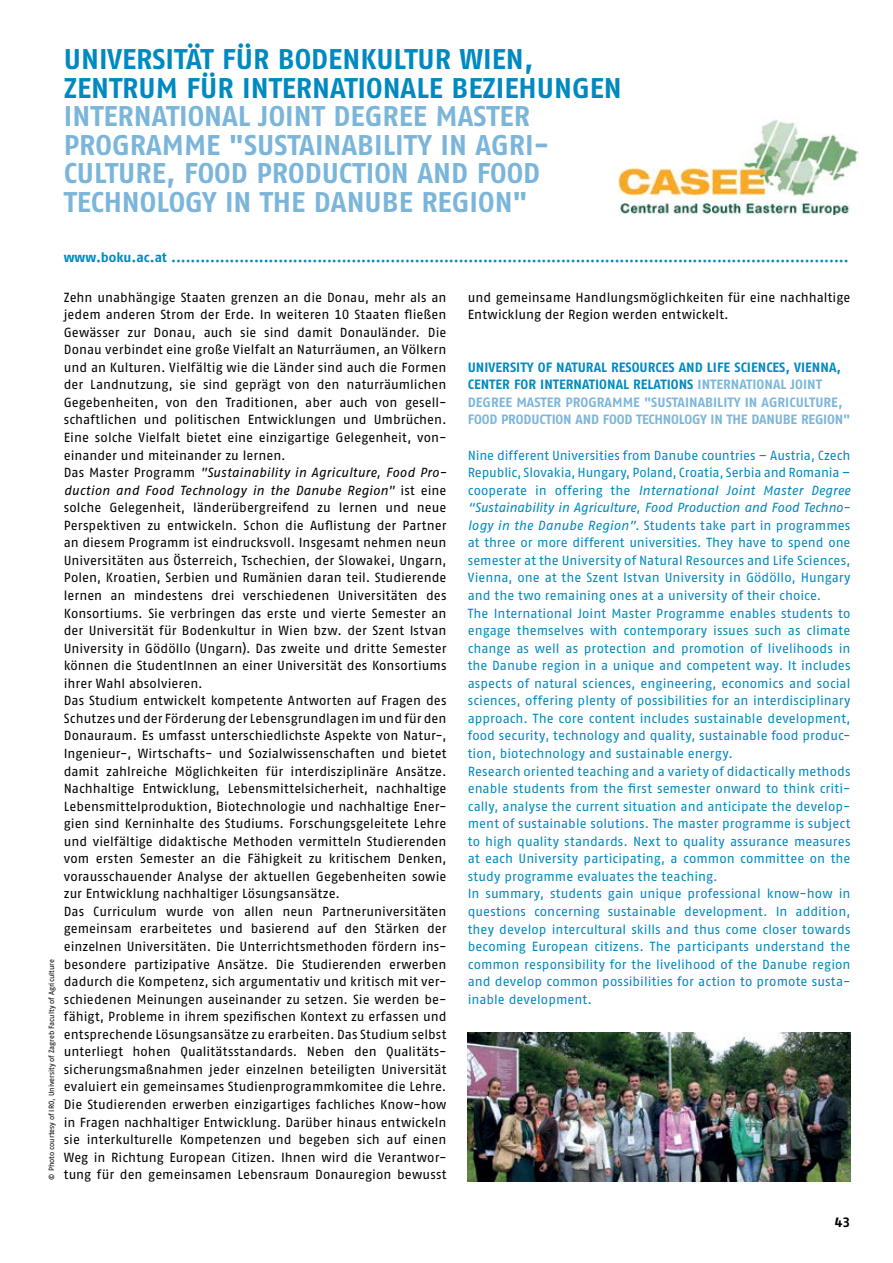
<style>
.page{position:relative;width:893px;height:1263px;background:#fff}
.page>*{position:absolute;margin:0;border:0;box-sizing:border-box;transform-origin:0 0}
.t1{font:28.5px/28.5px "Fago No Bold Tf";color:#7bb6da}
.t2{font:28.5px/28.5px "Fago No Bold Tf";color:#0089c0}
.t3{font:13.5px/17.5px "Fago No Bold Tf";letter-spacing:.005em;color:#7bb6da}
.t4{font:13.5px "Fago No Bold Tf";color:#0089c0}
.t5{font:13.5px "Fago No Bold Tf";color:#000}
.t6{font:13.2px/17.5px "Fago No Regular Tf";color:#000}
.t7{font:13.2px/17.5px "Fago No Regular Tf";letter-spacing:.005em;color:#0089c0}
.t8{font:7.5px "Fago No Regular Tf";letter-spacing:-.005em;color:#000}
.s1{font-style:italic}
.s2{color:#0089c0}
</style>
<div class="page">
<img style="left:619px;top:119px;width:240px;height:96px">
<img style="left:468px;top:1033px;width:382px;height:149px">
<h1 class="t2" style="left:64px;top:45px;width:560px">UNIVERSITÄT FÜR BODENKULTUR WIEN,<br>ZENTRUM FÜR INTERNATIONALE BEZIEHUNGEN</h1>
<h1 class="t1" style="left:64px;top:102px;width:487px">INTERNATIONAL JOINT DEGREE MASTER PROGRAMME "SUSTAINABILITY IN AGRI-CULTURE, FOOD PRODUCTION AND FOOD TECHNOLOGY IN THE DANUBE REGION"</h1>
<p class="t4" style="left:64px;top:249px;width:786px">www.boku.ac.at ...........................................................................................................................................</p>
<p class="t6" style="left:64px;top:288px;width:384px">Zehn unabhängige Staaten grenzen an die Donau, mehr als an jedem anderen Strom der Erde. In weiteren 10 Staaten fließen Gewässer zur Donau, auch sie sind damit Donauländer. Die Donau verbindet eine große Vielfalt an Naturräumen, an Völkern und an Kulturen. Vielfältig wie die Länder sind auch die Formen der Landnutzung, sie sind geprägt von den naturräumlichen Gegebenheiten, von den Traditionen, aber auch von gesell&shy;schaftlichen und politischen Entwicklungen und Umbrüchen.<br>Eine solche Vielfalt bietet eine einzigartige Gelegenheit, von&shy;einander und miteinander zu lernen.<br>Das Master Programm <span class="s1">"Sustainability in Agriculture, Food Pro&shy;duction and Food Technology in the Danube Region"</span> ist eine solche Gelegenheit, länderübergreifend zu lernen und neue Perspektiven zu entwickeln. Schon die Auflistung der Partner an diesem Programm ist eindrucksvoll. Insgesamt nehmen neun Universitäten aus Österreich, Tschechien, der Slowakei, Ungarn, Polen, Kroatien, Serbien und Rumänien daran teil. Studierende lernen an mindestens drei verschiedenen Universitäten des Konsortiums. Sie verbringen das erste und vierte Semester an der Universität für Bodenkultur in Wien bzw. der Szent Istvan University in Gödöllo (Ungarn). Das zweite und dritte Semester können die StudentInnen an einer Universität des Konsortiums ihrer Wahl absolvieren.<br>Das Studium entwickelt kompetente Antworten auf Fragen des Schutzes und der Förderung der Lebensgrundlagen im und für den Donauraum. Es umfasst unterschiedlichste Aspekte von Natur-, Ingenieur-, Wirtschafts- und Sozialwissenschaften und bietet damit zahlreiche Möglichkeiten für interdisziplinäre Ansätze.<br>Nachhaltige Entwicklung, Lebensmittelsicherheit, nachhaltige Lebensmittelproduktion, Biotechnologie und nachhaltige Ener&shy;gien sind Kerninhalte des Studiums. Forschungsgeleitete Lehre und vielfältige didaktische Methoden vermitteln Studierenden vom ersten Semester an die Fähigkeit zu kritischem Denken, vorausschauender Analyse der aktuellen Gegebenheiten sowie zur Entwicklung nachhaltiger Lösungsansätze.<br>Das Curriculum wurde von allen neun Partneruniversitäten gemeinsam erarbeitetes und basierend auf den Stärken der einzelnen Universitäten. Die Unterrichtsmethoden fördern ins&shy;besondere partizipative Ansätze. Die Studierenden erwerben dadurch die Kompetenz, sich argumentativ und kritisch mit ver&shy;schiedenen Meinungen auseinander zu setzen. Sie werden be&shy;fähigt, Probleme in ihrem spezifischen Kontext zu erfassen und entsprechende Lösungsansätze zu erarbeiten. Das Studium selbst unterliegt hohen Qualitätsstandards. Neben den Qualitäts&shy;sicherungsmaßnahmen jeder einzelnen beteiligten Universität evaluiert ein gemeinsames Studienprogrammkomitee die Lehre.<br>Die Studierenden erwerben einzigartiges fachliches Know-how in Fragen nachhaltiger Entwicklung. Darüber hinaus entwickeln sie interkulturelle Kompetenzen und begeben sich auf einen Weg in Richtung European Citizen. Ihnen wird die Verantwor&shy;tung für den gemeinsamen Lebensraum Donauregion bewusst</p>
<p class="t6" style="left:468px;top:288px;width:384px">und gemeinsame Handlungsmöglichkeiten für eine nachhaltige<br>Entwicklung der Region werden entwickelt.</p>
<p class="t3" style="left:468px;top:358px;width:384px"><span class="s2">UNIVERSITY OF NATURAL RESOURCES AND LIFE SCIENCES, VIENNA, CENTER FOR INTERNATIONAL RELATIONS</span> INTERNATIONAL JOINT DEGREE MASTER PROGRAMME "SUSTAINABILITY IN AGRICULTURE, FOOD PRODUCTION AND FOOD TECHNOLOGY IN THE DANUBE REGION"</p>
<p class="t7" style="left:468px;top:446px;width:384px">Nine different Universities from Danube countries – Austria, Czech Republic, Slovakia, Hungary, Poland, Croatia, Serbia and Romania – cooperate in offering the <span class="s1">International Joint Master Degree “Sustainability in Agriculture, Food Production and Food Techno&shy;logy in the Danube Region”.</span> Students take part in programmes at three or more different universities. They have to spend one semester at the University of Natural Resources and Life Sciences, Vienna, one at the Szent Istvan University in Gödöllo, Hungary and the two remaining ones at a university of their choice.<br>The International Joint Master Programme enables students to engage themselves with contemporary issues such as climate change as well as protection and promotion of livelihoods in the Danube region in a unique and competent way. It includes aspects of natural sciences, engineering, economics and social sciences, offering plenty of possibilities for an interdisciplinary approach. The core content includes sustainable development, food security, technology and quality, sustainable food produc&shy;tion, biotechnology and sustainable energy.<br>Research oriented teaching and a variety of didactically methods enable students from the first semester onward to think criti&shy;cally, analyse the current situation and anticipate the develop&shy;ment of sustainable solutions. The master programme is subject to high quality standards. Next to quality assurance measures at each University participating, a common committee on the study programme evaluates the teaching.<br>In summary, students gain unique professional know-how in questions concerning sustainable development. In addition, they develop intercultural skills and thus come closer towards becoming European citizens. The participants understand the common responsibility for the livelihood of the Danube region and develop common possibilities for action to promote susta&shy;inable development.</p>
<p class="t8" style="left:47px;top:1179px;width:222px;rotate:-90deg">© Photo courtesy of IRO, University of Zagreb Faculty of Agriculture</p>
<p class="t5" style="left:835px;top:1214px;width:17px">43</p>
</div>
